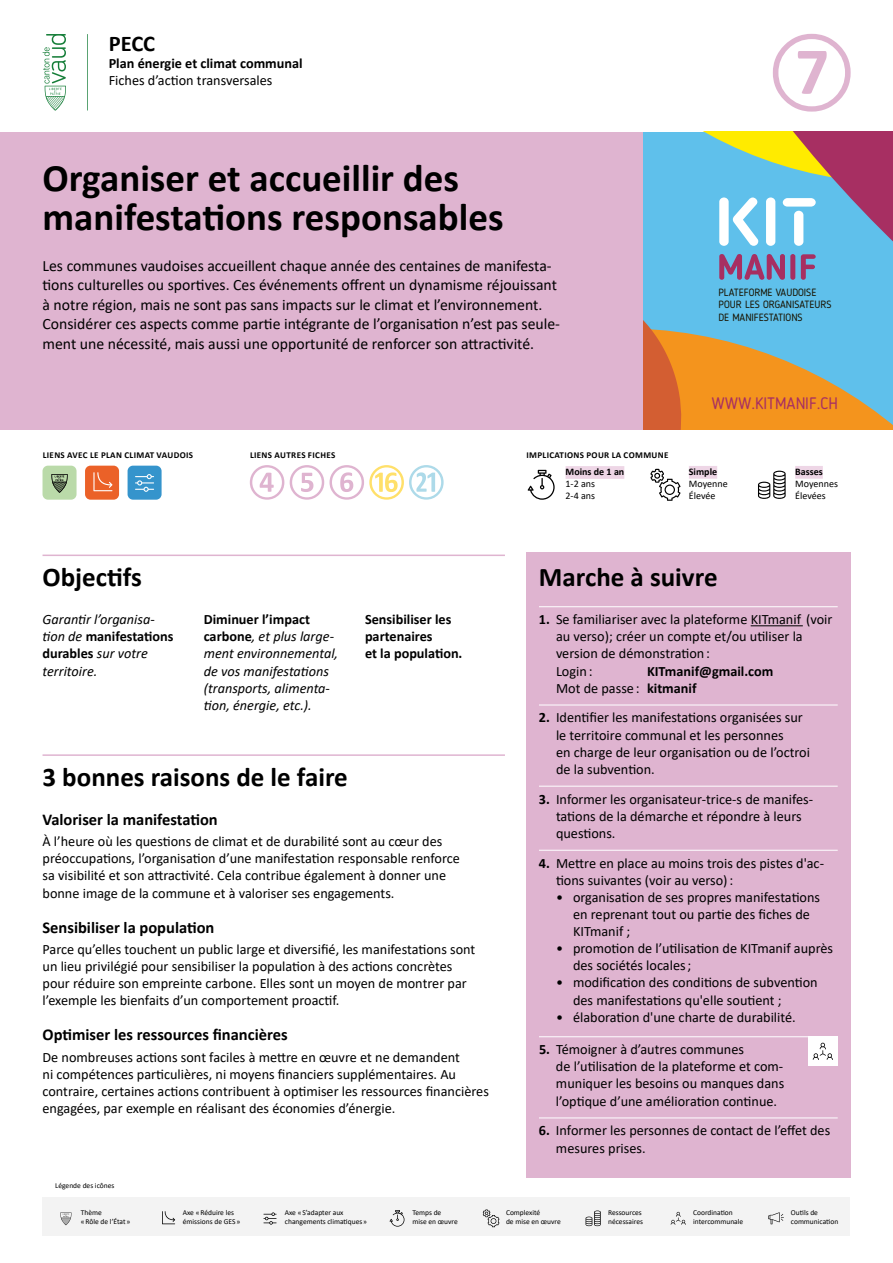
<style>
.page{position:relative;width:893px;height:1263px;background:#fff}
.page>*{position:absolute;margin:0;border:0;box-sizing:border-box;transform-origin:0 0}
.t1{font:700 67.5px "Calibri";color:#dfb4d0}
.t2{font:700 39px/39px "Calibri";color:#000}
.t3{font:700 27px "Calibri";color:#000}
.t4{font:700 22.5px "Calibri";color:#000}
.t5{font:700 16.5px "Calibri";color:#000}
.t6{font:16.5px "Blogger Sans";color:#a72f62}
.t7{font:15.75px/19.5px "Calibri";color:#000}
.t8{font:14.25px/17.1px "Calibri";color:#000}
.t9{font:italic 14.25px/17.1px "Calibri";color:#000}
.t10{font:700 14.25px/17.1px "Calibri";color:#000}
.t11{font:10.5px/12.6px "Blogger Sans";color:#191300}
.t12{font:10.05px/12px "Calibri";color:#000}
.t13{font:700 10.05px "Calibri";color:#000}
.t14{font:700 9px "Calibri";letter-spacing:.04em;color:#000}
.t15{font:7.5px/8.2px "Calibri";color:#000}
.s1{font-weight:700;font-style:normal}
.s2{font-weight:700}
.s3{font-weight:400}
</style>
<div class="page">
<div style="left:0;top:132px;width:643px;height:297px;background:#dfb4d0"></div>
<svg style="left:43px;top:34px;width:23px;height:77px"></svg>
<svg style="left:87px;top:34px;width:1px;height:77px"></svg>
<div style="left:43px;top:1197px;width:807px;height:38px;background:#f3f3f3"></div>
<div style="left:85px;top:466px;width:34px;height:34px;background:#eb6128;border-radius:5px"></div>
<svg style="left:93px;top:472px;width:19px;height:19px"></svg>
<svg style="left:528px;top:470px;width:27px;height:30px"></svg>
<svg style="left:390px;top:1210px;width:14px;height:16px"></svg>
<svg style="left:263px;top:1212px;width:14px;height:13px"></svg>
<svg style="left:162px;top:1211px;width:13px;height:13px"></svg>
<svg style="left:483px;top:1209px;width:16px;height:18px"></svg>
<svg style="left:586px;top:1210px;width:15px;height:16px"></svg>
<svg style="left:671px;top:1212px;width:15px;height:13px"></svg>
<svg style="left:768px;top:1212px;width:16px;height:12px"></svg>
<svg style="left:650px;top:469px;width:30px;height:32px"></svg>
<svg style="left:758px;top:471px;width:28px;height:28px"></svg>
<div style="left:128px;top:466px;width:34px;height:34px;background:#3594cc;border-radius:5px"></div>
<svg style="left:135px;top:474px;width:19px;height:18px"></svg>
<svg style="left:643px;top:132px;width:250px;height:122px;background:#7ba6ba"></svg>
<svg style="left:643px;top:254px;width:250px;height:175px;background:#9aa596"></svg>
<svg style="left:733px;top:197px;width:25px;height:49px"></svg>
<div style="left:766px;top:197px;width:9px;height:49px;background:#fff;border-radius:4px"></div>
<div style="left:719px;top:197px;width:10px;height:49px;background:#fff;border-radius:4px"></div>
<div style="left:794px;top:211px;width:9px;height:35px;background:#fff;border-radius:4px"></div>
<svg style="left:783px;top:198px;width:33px;height:9px"></svg>
<svg style="left:60px;top:1212px;width:11px;height:13px"></svg>
<div style="left:795px;top:466px;width:28px;height:13px;background:#eed6e6"></div>
<div style="left:689px;top:466px;width:28px;height:13px;background:#eed6e6"></div>
<div style="left:566px;top:466px;width:58px;height:13px;background:#eed6e6"></div>
<div style="left:43px;top:466px;width:34px;height:34px;background:#badaa9;border-radius:5px"></div>
<svg style="left:52px;top:474px;width:16px;height:19px"></svg>
<div style="left:526px;top:553px;width:324px;height:625px;background:#dfb4d0"></div>
<hr style="left:539px;top:606px;width:299px;height:1px;background:#fff">
<hr style="left:751px;top:625px;width:52px;height:1px;background:#000">
<hr style="left:539px;top:704px;width:299px;height:1px;background:#fff">
<hr style="left:539px;top:786px;width:299px;height:1px;background:#fff">
<hr style="left:539px;top:850px;width:299px;height:1px;background:#fff">
<hr style="left:539px;top:1036px;width:299px;height:1px;background:#fff">
<hr style="left:539px;top:1117px;width:299px;height:1px;background:#fff">
<div style="left:808px;top:1036px;width:30px;height:30px;background:#fff"></div>
<svg style="left:813px;top:1043px;width:20px;height:17px"></svg>
<hr style="left:43px;top:754px;width:462px;height:2px;background:#dfb4d0">
<hr style="left:43px;top:554px;width:462px;height:2px;background:#dfb4d0">
<svg style="left:250px;top:465px;width:194px;height:35px"></svg>
<h3 class="t4" style="left:109px;top:28px;width:48px">PECC</h3>
<p class="t10" style="left:109px;top:55px;width:195px">Plan énergie et climat communal</p>
<p class="t8" style="left:109px;top:71px;width:165px">Fiches d’action transversales</p>
<h2 class="t2" style="left:43px;top:158px;width:463px">Organiser et accueillir des manifestations responsables</h2>
<p class="t7" style="left:43px;top:255px;width:519px">Les communes vaudoises accueillent chaque année des centaines de manifesta&shy;tions culturelles ou sportives. Ces événements offrent un dynamisme réjouissant à notre région, mais ne sont pas sans impacts sur le climat et l’environnement.<br>Considérer ces aspects comme partie intégrante de l’organisation n’est pas seule&shy;ment une nécessité, mais aussi une opportunité de renforcer son attractivité.</p>
<p class="t14" style="left:43px;top:448px;width:152px">LIENS AVEC LE PLAN CLIMAT VAUDOIS</p>
<p class="t14" style="left:526px;top:448px;width:144px">IMPLICATIONS POUR LA COMMUNE</p>
<p class="t14" style="left:250px;top:448px;width:87px">LIENS AUTRES FICHES</p>
<p class="t13" style="left:566px;top:465px;width:60px">Moins de 1 an</p>
<p class="t12" style="left:566px;top:478px;width:31px">1-2 ans<br>2-4 ans</p>
<h1 class="t1" style="left:767px;top:26px;width:91px">⑦</h1>
<p class="t11" style="left:718px;top:286px;width:114px">PLATEFORME VAUDOISE<br>POUR LES ORGANISATEURS<br>DE MANIFESTATIONS</p>
<p class="t6" style="left:712px;top:393px;width:128px">WWW.KITMANIF.CH</p>
<p class="t13" style="left:689px;top:465px;width:30px">Simple</p>
<p class="t12" style="left:689px;top:478px;width:40px">Moyenne<br>Élevée</p>
<p class="t13" style="left:795px;top:465px;width:29px">Basses</p>
<p class="t12" style="left:795px;top:478px;width:44px">Moyennes<br>Élevées</p>
<h3 class="t3" style="left:43px;top:558px;width:101px">Objectifs</h3>
<p class="t9" style="left:43px;top:610px;width:132px">Garantir l’organisa&shy;tion de <span class="s1">manifestations durables</span> sur votre territoire.</p>
<p class="t9" style="left:204px;top:610px;width:136px"><span class="s1">Diminuer l’impact carbone</span>, et plus large&shy;ment environnemental, de vos manifestations (transports, alimenta&shy;tion, énergie, etc.).</p>
<p class="t10" style="left:365px;top:611px;width:99px">Sensibiliser les partenaires<br>et la population.</p>
<h3 class="t3" style="left:43px;top:757px;width:307px">3 bonnes raisons de le faire</h3>
<p class="t5" style="left:43px;top:808px;width:177px">Valoriser la manifestation</p>
<p class="t8" style="left:43px;top:833px;width:419px">À l’heure où les questions de climat et de durabilité sont au cœur des préoccupations, l’organisation d’une manifestation responsable renforce sa visibilité et son attractivité. Cela contribue également à donner une bonne image de la commune et à valoriser ses engagements.</p>
<p class="t5" style="left:43px;top:915px;width:173px">Sensibiliser la population</p>
<p class="t8" style="left:43px;top:940px;width:434px">Parce qu’elles touchent un public large et diversifié, les manifestations sont un lieu privilégié pour sensibiliser la population à des actions concrètes pour réduire son empreinte carbone. Elles sont un moyen de montrer par l’exemple les bienfaits d’un comportement proactif.</p>
<p class="t5" style="left:43px;top:1023px;width:247px">Optimiser les ressources financières</p>
<p class="t8" style="left:43px;top:1048px;width:448px">De nombreuses actions sont faciles à mettre en œuvre et ne demandent<br>ni compétences particulières, ni moyens financiers supplémentaires. Au contraire, certaines actions contribuent à optimiser les ressources financières engagées, par exemple en réalisant des économies d’énergie.</p>
<p class="t15" style="left:55px;top:1181px;width:61px">Légende des icônes</p>
<h3 class="t3" style="left:539px;top:558px;width:180px">Marche à suivre</h3>
<p class="t8" style="left:556px;top:610px;width:278px;text-indent:-17px"><span class="s2">1.</span> Se familiariser avec la plateforme KITmanif (voir au verso); créer un compte et/ou utiliser la version de démonstration :<br>Login :</p>
<p class="t10" style="left:556px;top:662px;width:219px;text-indent:91px">KITmanif@gmail.com<br><span class="s3">Mot de passe :</span> kitmanif</p>
<p class="t8" style="left:556px;top:709px;width:256px;text-indent:-17px"><span class="s2">2.</span> Identifier les manifestations organisées sur le territoire communal et les personnes<br>en charge de leur organisation ou de l’octroi de la subvention.</p>
<p class="t8" style="left:556px;top:790px;width:259px;text-indent:-17px"><span class="s2">3.</span> Informer les organisateur-trice-s de manifes&shy;tations de la démarche et répondre à leurs questions.</p>
<p class="t8" style="left:556px;top:854px;width:270px;text-indent:-17px"><span class="s2">4.</span> Mettre en place au moins trois des pistes d'ac&shy;tions suivantes (voir au verso) :</p>
<p class="t8" style="left:573px;top:888px;width:249px;text-indent:-17px">• organisation de ses propres manifestations en reprenant tout ou partie des fiches de<br>KITmanif ;</p>
<p class="t8" style="left:573px;top:939px;width:262px;text-indent:-17px">• promotion de l’utilisation de KITmanif auprès des sociétés locales ;</p>
<p class="t8" style="left:573px;top:974px;width:246px;text-indent:-17px">• modification des conditions de subvention des manifestations qu'elle soutient ;</p>
<p class="t8" style="left:556px;top:1008px;width:241px">• élaboration d'une charte de durabilité.</p>
<p class="t8" style="left:556px;top:1040px;width:230px;text-indent:-17px"><span class="s2">5.</span> Témoigner à d’autres communes<br>de l’utilisation de la plateforme et com&shy;muniquer les besoins ou manques dans l’optique d’une amélioration continue.</p>
<p class="t8" style="left:556px;top:1122px;width:276px;text-indent:-17px"><span class="s2">6.</span> Informer les personnes de contact de l’effet des mesures prises.</p>
<p class="t15" style="left:81px;top:1209px;width:51px">Thème<br>« Rôle de l’État »</p>
<p class="t15" style="left:183px;top:1209px;width:59px">Axe « Réduire les émissions de GES »</p>
<p class="t15" style="left:506px;top:1209px;width:56px">Complexité<br>de mise en œuvre</p>
<p class="t15" style="left:608px;top:1209px;width:36px">Ressources nécessaires</p>
<p class="t15" style="left:693px;top:1209px;width:52px">Coordination intercommunale</p>
<p class="t15" style="left:791px;top:1209px;width:49px">Outils de communication</p>
<p class="t15" style="left:285px;top:1209px;width:84px">Axe « S’adapter aux changements climatiques »</p>
<p class="t15" style="left:412px;top:1209px;width:47px">Temps de<br>mise en œuvre</p>
</div>
